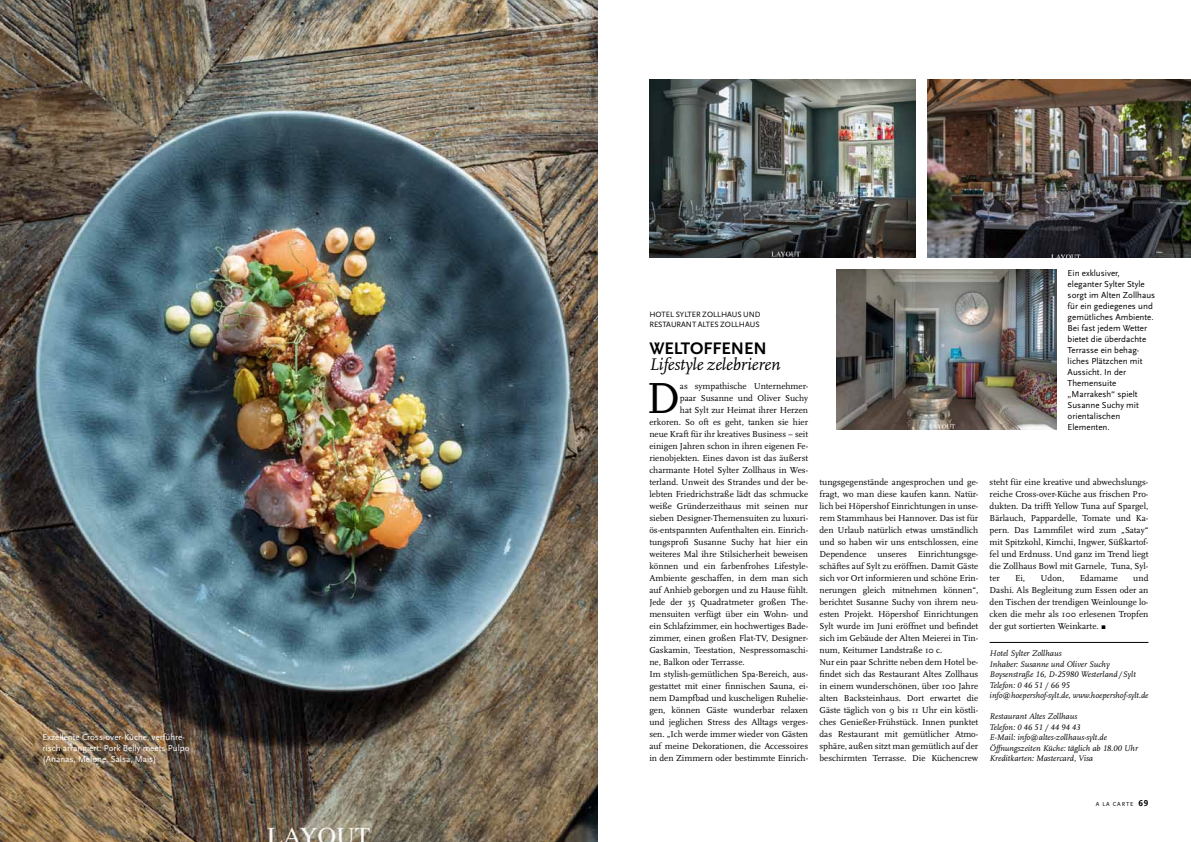
<style>
.page{position:relative;width:1191px;height:842px;background:#fff}
.page>*{position:absolute;margin:0;border:0;box-sizing:border-box;transform-origin:0 0}
.t1{font:45.4px "Scala";color:#000}
.t2{font:italic 17.5px "Scala";letter-spacing:-.005em;color:#000}
.t3{font:700 17.5px "Scala Sans";letter-spacing:-.005em;color:#000}
.t4{font:9px/12px "Scala";color:#000;text-align:justify}
.t5{font:9px/11px "Scala Sans";color:#000}
.t6{font:9px/11px "Scala Sans";color:#fff}
.t7{font:italic 8.5px/10.5px "Scala LF";color:#000}
.t8{font:8px/10px "Scala Sans";letter-spacing:-.005em;color:#000}
.t9{font:6px "Scala Sans";letter-spacing:.15em;color:#000}
.s1{font-family:"Scala Regular Expert";font-size:8px}
.s2{font-family:"Scala Sans Caps";font-weight:700;font-size:9px}
</style>
<div class="page">
<img style="left:649px;top:79px;width:267px;height:179px">
<img style="left:927px;top:79px;width:264px;height:179px">
<img style="left:836px;top:269px;width:220px;height:160px">
<hr style="left:989px;top:642px;width:159px;height:1px;background:#000">
<img style="left:0;top:0;width:598px;height:842px">
<p class="t6" style="left:43px;top:731px;width:148px">Exzellente Cross-over-Küche, verführe&shy;risch arrangiert: Pork Belly meets Pulpo (Ananas, Melone, Salsa, Mais)</p>
<p class="t8" style="left:649px;top:310px;width:70px">Hotel Sylter Zollha</p>
<p class="t8" style="left:649px;top:310px;width:113px;text-indent:83px">us und<br>Restaurant Altes Zollha</p>
<p class="t8" style="left:750px;top:320px;width:11px">us</p>
<h2 class="t3" style="left:649px;top:339px;width:119px">WELTOFFENEN</h2>
<h2 class="t2" style="left:649px;top:355px;width:133px">Lifestyle zelebrieren</h2>
<h1 class="t1" style="left:646px;top:374px;width:35px">D</h1>
<p class="t4" style="left:680px;top:380px;width:130px">as sympathische Unternehmer-</p>
<p class="t4" style="left:680px;top:392px;width:130px">paar Susanne und Oliver Suchy</p>
<p class="t4" style="left:680px;top:404px;width:130px">hat Sylt zur Heimat ihrer Herzen</p>
<p class="t4" style="left:649px;top:416px;width:160px">erkoren. So oft es geht, tanken sie hier</p>
<p class="t4" style="left:649px;top:428px;width:160px">neue Kraft für ihr kreatives Business − seit</p>
<p class="t4" style="left:649px;top:440px;width:160px">einigen Jahren schon in ihren eigenen Fe-</p>
<p class="t4" style="left:649px;top:452px;width:160px">rienobjekten. Eines davon ist das äußerst</p>
<p class="t4" style="left:649px;top:464px;width:160px">charmante Hotel Sylter Zollhaus in Wes-</p>
<p class="t4" style="left:649px;top:476px;width:160px">terland. Unweit des Strandes und der be-</p>
<p class="t4" style="left:649px;top:488px;width:160px">lebten Friedrichstraße lädt das schmucke</p>
<p class="t4" style="left:649px;top:500px;width:160px">weiße Gründerzeithaus mit seinen nur</p>
<p class="t4" style="left:649px;top:512px;width:160px">sieben Designer-Themensuiten zu luxuri-</p>
<p class="t4" style="left:649px;top:524px;width:160px">ös-entspannten Aufenthalten ein. Einrich-</p>
<p class="t4" style="left:649px;top:536px;width:160px">tungsprofi Susanne Suchy hat hier ein</p>
<p class="t4" style="left:649px;top:548px;width:160px">weiteres Mal ihre Stilsicherheit beweisen</p>
<p class="t4" style="left:649px;top:560px;width:160px">können und ein farbenfrohes Lifestyle-</p>
<p class="t4" style="left:649px;top:572px;width:160px">Ambiente geschaffen, in dem man sich</p>
<p class="t4" style="left:649px;top:584px;width:160px">auf Anhieb geborgen und zu Hause fühlt.</p>
<p class="t4" style="left:649px;top:596px;width:160px">Jede der 35 Quadratmeter großen The-</p>
<p class="t4" style="left:649px;top:608px;width:160px">mensuiten verfügt über ein Wohn- und</p>
<p class="t4" style="left:649px;top:620px;width:160px">ein Schlafzimmer, ein hochwertiges Bade-</p>
<p class="t4" style="left:649px;top:632px;width:160px">zimmer, einen großen Flat-TV, Designer-</p>
<p class="t4" style="left:649px;top:644px;width:160px">Gaskamin, Teestation, Nespressomaschi-</p>
<p class="t4" style="left:649px;top:656px;width:97px">ne, Balkon oder Terrasse.</p>
<p class="t4" style="left:649px;top:668px;width:160px">Im stylish-gemütlichen Spa-Bereich, aus-</p>
<p class="t4" style="left:649px;top:680px;width:160px">gestattet mit einer finnischen Sauna, ei-</p>
<p class="t4" style="left:649px;top:692px;width:160px">nem Dampfbad und kuscheligen Ruhelie-</p>
<p class="t4" style="left:649px;top:704px;width:160px">gen, können Gäste wunderbar relaxen</p>
<p class="t4" style="left:649px;top:716px;width:160px">und jeglichen Stress des Alltags verges-</p>
<p class="t4" style="left:649px;top:728px;width:160px">sen. „Ich werde immer wieder von Gästen</p>
<p class="t4" style="left:649px;top:740px;width:160px">auf meine Dekorationen, die Accessoires</p>
<p class="t4" style="left:649px;top:752px;width:160px">in den Zimmern oder bestimmte Einrich-</p>
<p class="t5" style="left:1067px;top:268px;width:89px">Ein exklusiver, eleganter Sylter Style sorgt im Alten Zollhaus für ein gediegenes und gemütliches Ambiente.<br>Bei fast jedem Wetter bietet die überdachte<br>Terrasse ein behag&shy;liches Plätzchen mit<br>Aussicht. In der<br>Themensuite „Marrakesh“ spielt<br>Susanne Suchy mit orientalischen<br>Elementen.</p>
<p class="t4" style="left:819px;top:476px;width:160px;text-align:left">tungsgegenstände angesprochen und ge&shy;fragt, wo man diese kaufen kann. Natür&shy;lich bei Höpershof Einrichtungen in unse&shy;rem Stammhaus bei Hannover. Das ist für den Urlaub natürlich etwas umständlich und so haben wir uns entschlossen, eine Dependence unseres Einrichtungsge&shy;schäftes auf Sylt zu eröffnen. Damit Gäste sich vor Ort informieren und schöne Erin&shy;nerungen gleich mitnehmen können“, berichtet Susanne Suchy von ihrem neu&shy;esten Projekt. Höpershof Einrichtungen Sylt wurde im Juni eröffnet und befindet sich im Gebäude der Alten Meierei in Tin&shy;num, Keitumer Landstraße 10 c.<br>Nur ein paar Schritte neben dem Hotel be&shy;findet sich das Restaurant Altes Zollhaus in einem wunderschönen, über 100 Jahre alten Backsteinhaus. Dort erwartet die Gäste täglich von 9 bis 11 Uhr ein köstli&shy;ches Genießer-Frühstück. Innen punktet das Restaurant mit gemütlicher Atmo&shy;sphäre, außen sitzt man gemütlich auf der beschirmten Terrasse. Die Küchencrew</p>
<p class="t4" style="left:989px;top:476px;width:160px">steht für eine kreative und abwechslungs&shy;reiche Cross-over-Küche aus frischen Pro&shy;dukten. Da trifft Yellow Tuna auf Spargel, Bärlauch, Pappardelle, Tomate und Ka&shy;pern. Das Lammfilet wird zum „Satay“ mit Spitzkohl, Kimchi, Ingwer, Süßkartof&shy;fel und Erdnuss. Und ganz im Trend liegt die Zollhaus Bowl mit Garnele, Tuna, Syl&shy;ter</p>
<p class="t4" style="left:989px;top:572px;width:160px;text-indent:144px">und Dashi. Als Begleitung zum Essen oder an den Tischen der trendigen Weinlounge lo&shy;cken die mehr als 100 erlesenen Tropfen der gut sortierten Weinkarte. <span class="s1">r</span></p>
<p class="t7" style="left:989px;top:648px;width:160px">Hotel Sylter Zollhaus<br>Inhaber: Susanne und Oliver Suchy Boysenstraße 16, D-25980 Westerland/Sylt Telefon: 0 46 51 / 66 95 info@hoepershof-sylt.de, www.hoepershof-sylt.de</p>
<p class="t7" style="left:989px;top:711px;width:150px">Restaurant Altes Zollhaus<br>Telefon: 0 46 51 / 44 94 43<br>E-Mail: info@altes-zollhaus-sylt.de Öffnungszeiten Küche: täglich ab 18.00 Uhr Kreditkarten: Mastercard, Visa</p>
<p class="t4" style="left:1015px;top:572px;width:12px">Ei,</p>
<p class="t4" style="left:1040px;top:572px;width:25px">Udon,</p>
<p class="t4" style="left:1079px;top:572px;width:40px">Edamame</p>
<p class="t9" style="left:1095px;top:801px;width:54px">A La Carte <span class="s2">69</span></p>
</div>
